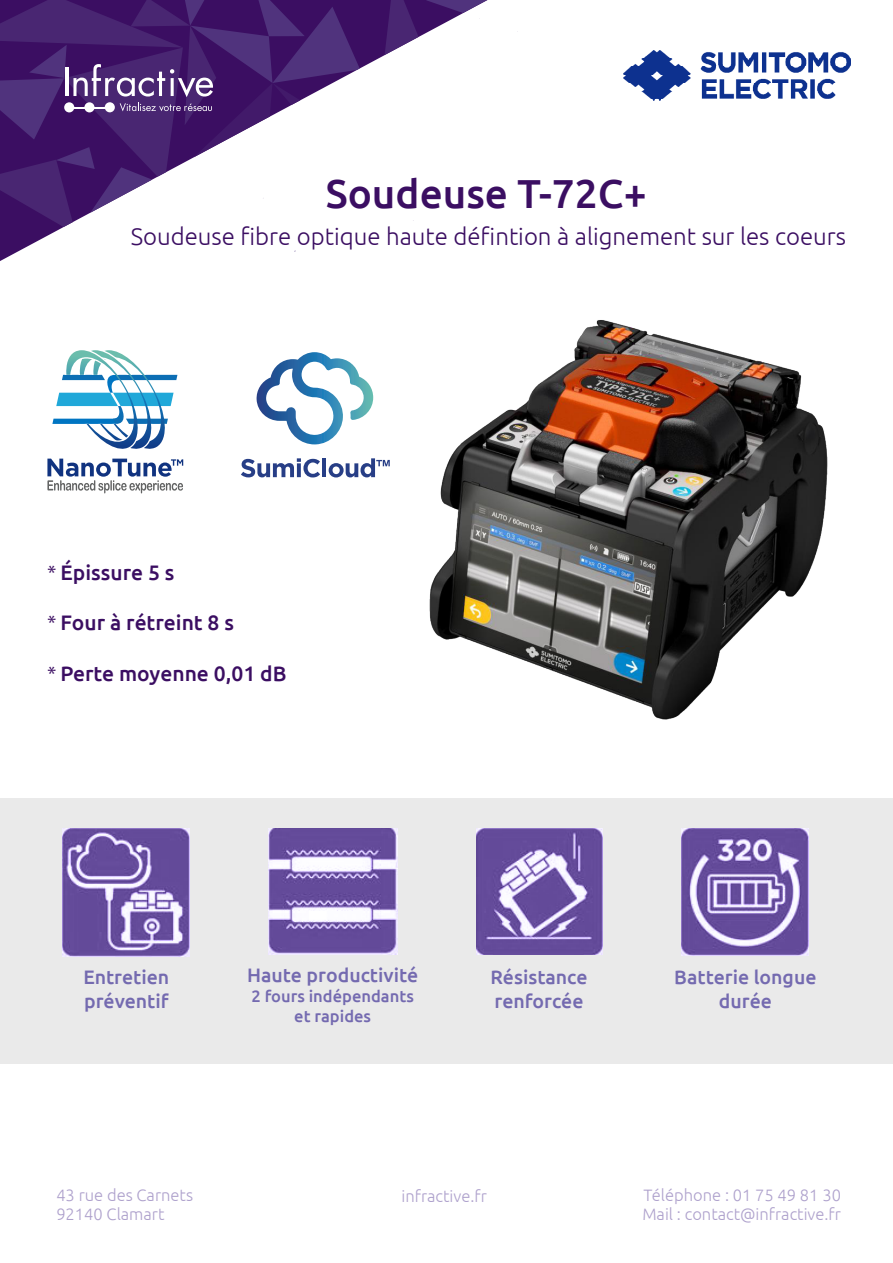
<style>
.page{position:relative;width:893px;height:1263px;background:#fff}
.page>*{position:absolute;margin:0;border:0;box-sizing:border-box;transform-origin:0 0}
.t1{font:500 40.5px "Ubuntu";color:#3b0e62}
.t2{font:300 24px "Ubuntu";color:#3b0e62}
.t3{font:500 21px "Ubuntu";color:#3b0e62}
.t4{font:500 19.5px/23.4px "Ubuntu";color:#746ab0}
.t5{font:300 16.5px/19.8px "Ubuntu";color:#aea1cc}
.t6{font:500 16.5px "Ubuntu";color:#746ab0}
.s1{font-family:"Myriad Pro";font-weight:400}
</style>
<div class="page">
<svg style="left:0;top:0;width:452px;height:261px"></svg>
<svg style="left:426px;top:0;width:62px;height:19px"></svg>
<svg style="left:385px;top:0;width:34px;height:55px"></svg>
<svg style="left:0;top:0;width:360px;height:227px"></svg>
<hr style="left:74px;top:107px;width:31px;height:1px;background:#fff">
<div style="left:64px;top:102px;width:10px;height:10px;background:#fff;border-radius:50%"></div>
<div style="left:84px;top:102px;width:11px;height:10px;background:#fff;border-radius:50%"></div>
<div style="left:105px;top:102px;width:10px;height:10px;background:#fff;border-radius:50%"></div>
<div style="left:0;top:798px;width:893px;height:266px;background:#eaeaea"></div>
<img style="left:624px;top:50px;width:226px;height:51px">
<img style="left:429px;top:320px;width:399px;height:400px">
<svg style="left:47px;top:459px;width:136px;height:34px"></svg>
<svg style="left:52px;top:350px;width:125px;height:99px"></svg>
<svg style="left:241px;top:458px;width:79px;height:19px"></svg>
<hr style="left:322px;top:458px;width:4px;height:19px;background:#273e86">
<svg style="left:329px;top:458px;width:61px;height:19px"></svg>
<svg style="left:256px;top:352px;width:117px;height:92px"></svg>
<img style="left:63px;top:829px;width:127px;height:127px">
<img style="left:682px;top:828px;width:127px;height:127px">
<img style="left:268px;top:828px;width:129px;height:126px">
<img style="left:476px;top:829px;width:126px;height:126px">
<p class="t1" style="left:326px;top:168px;width:322px">Soudeuse T-72C+</p>
<p class="t2" style="left:131px;top:222px;width:717px">Soudeuse fibre optique haute défintion à alignement sur les coeurs</p>
<p class="t3" style="left:47px;top:559px;width:128px"><span class="s1">*</span> Épissure 5 s</p>
<p class="t3" style="left:47px;top:610px;width:188px"><span class="s1">*</span> Four à rétreint 8 s</p>
<p class="t3" style="left:47px;top:660px;width:241px"><span class="s1">*</span> Perte moyenne 0,01 dB</p>
<p class="t4" style="left:247px;top:963px;width:173px">Haute productivité</p>
<p class="t6" style="left:252px;top:986px;width:164px">2 fours indépendants</p>
<p class="t6" style="left:294px;top:1005px;width:78px">et rapides</p>
<p class="t4" style="left:490px;top:965px;width:99px">Résistance renforcée</p>
<p class="t4" style="left:83px;top:965px;width:88px">Entretien préventif</p>
<p class="t4" style="left:674px;top:965px;width:144px;text-align:center">Batterie longue durée</p>
<p class="t5" style="left:56px;top:1184px;width:138px">43 rue des Carnets<br>92140 Clamart</p>
<p class="t5" style="left:402px;top:1186px;width:87px">infractive.fr</p>
<p class="t5" style="left:642px;top:1184px;width:200px">Téléphone : 01 75 49 81 30<br>Mail : contact@infractive.fr</p>
</div>
